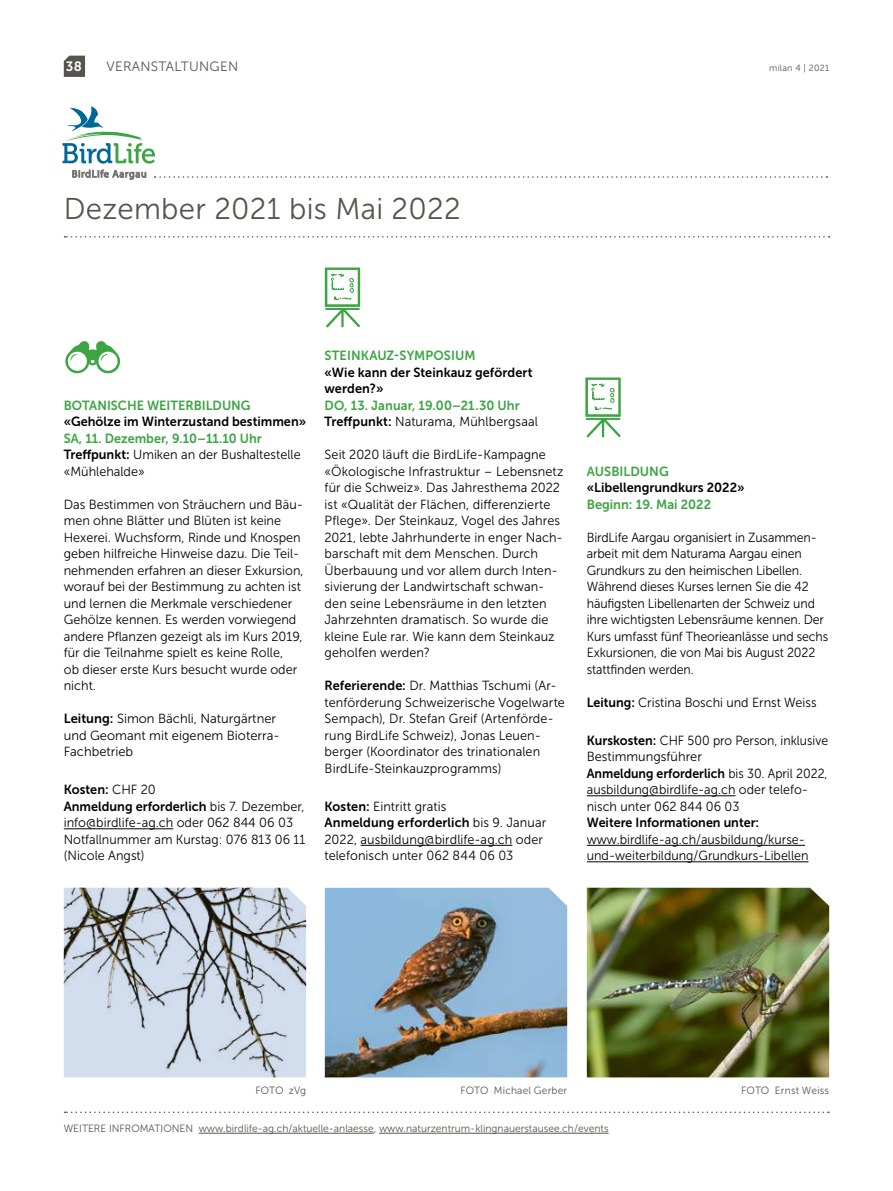
<style>
.page{position:relative;width:893px;height:1191px;background:#fff}
.page>*{position:absolute;margin:0;border:0;box-sizing:border-box;transform-origin:0 0}
.t1{font:30px "Museo Sans 300";letter-spacing:.01em;color:#57544b}
.t2{font:13.5px "Museo Sans 300";letter-spacing:.02em;color:#57544b}
.t3{font:13.5px "Museo Sans 700";color:#fff}
.t4{font:13.2px/16.5px "Museo Sans 300";color:#000;scale:.96 1}
.t5{font:13.2px/16.5px "Museo Sans 300";color:#000;scale:.94 1}
.t6{font:13.2px/16.5px "Museo Sans 300";color:#000;scale:.95 1}
.t7{font:13.2px/16.5px "Museo Sans 700";color:#000;scale:.96 1}
.t8{font:13.2px "Museo Sans 700";color:#3ca442;scale:.96 1}
.t9{font:13.2px/16.5px "Museo Sans 300";color:#000}
.t10{font:13.2px/16.5px "Museo Sans 300";color:#000;scale:.93 1}
.t11{font:13.2px "Museo Sans 700";color:#000;scale:.93 1}
.t12{font:13.2px "Museo Sans 700";color:#3ca442}
.t13{font:13.2px "Museo Sans 700";color:#000;scale:.95 1}
.t14{font:13.2px "Museo Sans 700";color:#000}
.t15{font:10.5px "Museo Sans 300";color:#57544b}
.t16{font:10.5px "Museo Sans 300";letter-spacing:.02em;color:#57544b}
.t17{font:10.2px "Myriad Pro";letter-spacing:.07em;color:#77756f}
.t18{font:9px "Museo Sans 300";letter-spacing:.02em;color:#57544b}
.s1{font-family:"Museo Sans 700"}
.s2{font-family:"Museo Sans 300"}
</style>
<div class="page">
<img style="left:64px;top:887px;width:242px;height:190px">
<svg style="left:65px;top:1111px;width:764px;height:2px"></svg>
<svg style="left:65px;top:236px;width:764px;height:1px"></svg>
<hr style="left:199px;top:1133px;width:175px;height:1px;background:#57544b">
<hr style="left:379px;top:1133px;width:230px;height:1px;background:#57544b">
<svg style="left:155px;top:176px;width:672px;height:2px"></svg>
<svg style="left:63px;top:106px;width:92px;height:58px"></svg>
<svg style="left:325px;top:267px;width:35px;height:60px"></svg>
<svg style="left:585px;top:377px;width:36px;height:60px"></svg>
<hr style="left:64px;top:828px;width:109px;height:1px;background:#000">
<hr style="left:361px;top:845px;width:151px;height:1px;background:#000">
<img style="left:325px;top:887px;width:242px;height:190px">
<svg style="left:65px;top:341px;width:55px;height:32px"></svg>
<hr style="left:587px;top:795px;width:148px;height:1px;background:#000">
<hr style="left:587px;top:845px;width:218px;height:1px;background:#000">
<hr style="left:587px;top:861px;width:221px;height:1px;background:#000">
<img style="left:587px;top:887px;width:242px;height:190px">
<svg style="left:64px;top:56px;width:21px;height:21px"></svg>
<p class="t3" style="left:66px;top:59px;width:18px">38</p>
<p class="t2" style="left:106px;top:59px;width:133px">VERANSTALTUNGEN</p>
<p class="t18" style="left:769px;top:63px;width:62px">milan 4 | 2021</p>
<p class="t17" style="left:72px;top:168px;width:76px">BirdLife Aargau</p>
<h1 class="t1" style="left:64px;top:193px;width:398px">Dezember 2021 bis Mai 2022</h1>
<p class="t8" style="left:64px;top:398px;width:196px">BOTANISCHE WEITERBILDUNG</p>
<p class="t7" style="left:64px;top:413px;width:254px">«Gehölze im Winterzustand bestimmen»</p>
<p class="t8" style="left:64px;top:431px;width:208px">SA, 11. Dezember, 9.10–11.10 Uhr</p>
<p class="t4" style="left:64px;top:446px;width:248px"><span class="s1">Treffpunkt:</span> Umiken an der Bushaltestelle «Mühlehalde»</p>
<p class="t4" style="left:64px;top:496px;width:251px">Das Bestimmen von Sträuchern und Bäu&shy;men ohne Blätter und Blüten ist keine Hexerei. Wuchsform, Rinde und Knospen geben hilfreiche Hinweise dazu. Die Teil&shy;nehmenden erfahren an dieser Exkursion, worauf bei der Bestimmung zu achten ist und lernen die Merkmale verschiedener Gehölze kennen. Es werden vorwiegend andere Pflanzen gezeigt als im Kurs 2019, für die Teilnahme spielt es keine Rolle,<br>ob dieser erste Kurs besucht wurde oder nicht.</p>
<p class="t9" style="left:64px;top:710px;width:218px"><span class="s1">Leitung:</span> Simon Bächli, Naturgärtner und Geomant mit eigenem Bioterra-<br>Fachbetrieb</p>
<p class="t7" style="left:64px;top:781px;width:252px">Kosten: <span class="s2">CHF 20<br></span>Anmeldung erforderlich <span class="s2">bis 7. Dezember,</span></p>
<p class="t4" style="left:64px;top:814px;width:253px">info@birdlife-ag.ch oder 062 844 06 03<br>Notfallnummer am Kurstag: 076 813 06 11 (Nicole Angst)</p>
<p class="t8" style="left:325px;top:348px;width:159px">STEINKAUZ-SYMPOSIUM</p>
<p class="t7" style="left:325px;top:364px;width:218px">«Wie kann der Steinkauz gefördert werden?»</p>
<p class="t8" style="left:325px;top:398px;width:205px">DO, 13. Januar, 19.00–21.30 Uhr</p>
<p class="t4" style="left:325px;top:413px;width:224px"><span class="s1">Treffpunkt:</span> Naturama, Mühlbergsaal</p>
<p class="t4" style="left:325px;top:446px;width:250px">Seit 2020 läuft die BirdLife-Kampagne «Ökologische Infrastruktur – Lebensnetz für die Schweiz». Das Jahresthema 2022 ist «Qualität der Flächen, differenzierte Pflege». Der Steinkauz, Vogel des Jahres 2021, lebte Jahrhunderte in enger Nach&shy;barschaft mit dem Menschen. Durch Überbauung und vor allem durch Inten&shy;sivierung der Landwirtschaft schwan&shy;den seine Lebensräume in den letzten Jahrzehnten dramatisch. So wurde die kleine Eule rar. Wie kann dem Steinkauz geholfen werden?</p>
<p class="t4" style="left:325px;top:677px;width:252px"><span class="s1">Referierende:</span> Dr. Matthias Tschumi (Ar&shy;tenförderung Schweizerische Vogelwarte Sempach), Dr. Stefan Greif (Artenförde&shy;rung BirdLife Schweiz), Jonas Leuen&shy;berger (Koordinator des trinationalen BirdLife-Steinkauzprogramms)</p>
<p class="t4" style="left:325px;top:798px;width:128px"><span class="s1">Kosten:</span> Eintritt gratis</p>
<p class="t7" style="left:325px;top:814px;width:232px">Anmeldung erforderlich <span class="s2">bis 9. Januar</span></p>
<p class="t4" style="left:325px;top:831px;width:229px">2022, ausbildung@birdlife-ag.ch oder telefonisch unter 062 844 06 03</p>
<p class="t12" style="left:587px;top:464px;width:83px">AUSBILDUNG</p>
<p class="t14" style="left:587px;top:480px;width:159px">«Libellengrundkurs 2022»</p>
<p class="t12" style="left:587px;top:497px;width:126px">Beginn: 19. Mai 2022</p>
<p class="t5" style="left:587px;top:529px;width:258px">BirdLife Aargau organisiert in Zusammen&shy;arbeit mit dem Naturama Aargau einen Grundkurs zu den heimischen Libellen.<br>Während dieses Kurses lernen Sie die 42 häufigsten Libellenarten der Schweiz und ihre wichtigsten Lebensräume kennen. Der Kurs umfasst fünf Theorieanlässe und sechs Exkursionen, die von Mai bis August 2022 stattfinden werden.</p>
<p class="t6" style="left:587px;top:694px;width:243px"><span class="s1">Leitung:</span> Cristina Boschi und Ernst Weiss</p>
<p class="t10" style="left:587px;top:732px;width:261px"><span class="s1">Kurskosten:</span> CHF 500 pro Person, inklusive<br>Bestimmungsführer</p>
<p class="t11" style="left:587px;top:766px;width:260px">Anmeldung erforderlich <span class="s2">bis 30. April 2022,</span></p>
<p class="t6" style="left:587px;top:781px;width:234px">ausbildung@birdlife-ag.ch oder telefo&shy;nisch unter 062 844 06 03</p>
<p class="t13" style="left:587px;top:815px;width:183px">Weitere Informationen unter:</p>
<p class="t6" style="left:587px;top:831px;width:235px">www.birdlife-ag.ch/ausbildung/kurse&shy;und-weiterbildung/Grundkurs-Libellen</p>
<p class="t15" style="left:255px;top:1084px;width:52px">FOTO zVg</p>
<p class="t16" style="left:460px;top:1084px;width:108px">FOTO Michael Gerber</p>
<p class="t15" style="left:741px;top:1084px;width:89px">FOTO Ernst Weiss</p>
<p class="t15" style="left:64px;top:1122px;width:546px">WEITERE INFROMATIONEN www.birdlife-ag.ch/aktuelle-anlaesse, www.naturzentrum-klingnauerstausee.ch/events</p>
</div>
